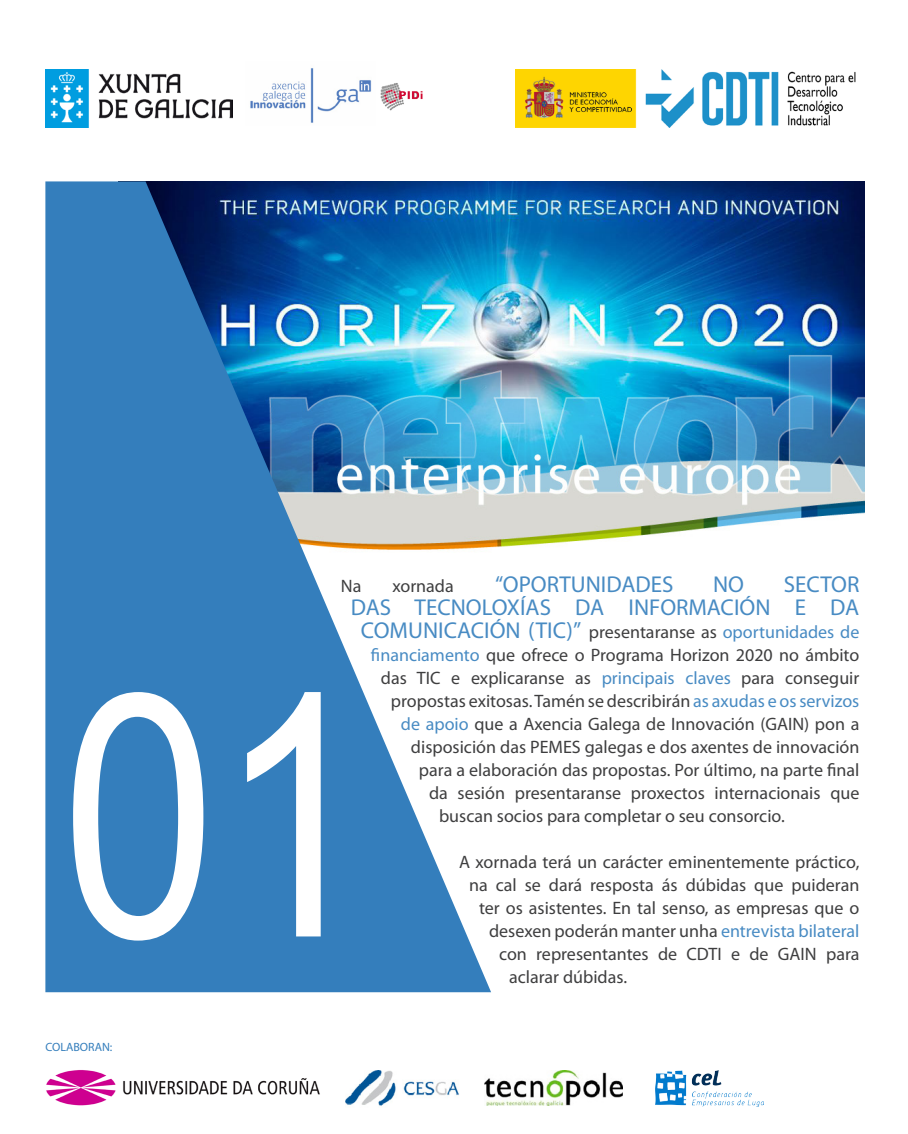
<style>
.page{position:relative;width:908px;height:1134px;background:#fff}
.page>*{position:absolute;margin:0;border:0;box-sizing:border-box;transform-origin:0 0}
.t1{font:340px "Arial Narrow";color:#fff}
.t2{font:23px/23px "Myriad Pro";color:#488bc3;text-align:right}
.t3{font:18px/23px "Myriad Pro";color:#3e3e3f;text-align:right}
.t4{font:12px "Myriad Pro";color:#347ebc}
.s1{font-size:18px;color:#3e3e3f}
.s2{font-size:18px}
.s3{color:#488bc3}
</style>
<div class="page">
<img style="left:345px;top:1070px;width:114px;height:36px">
<img style="left:484px;top:1070px;width:138px;height:35px">
<img style="left:46px;top:1070px;width:274px;height:35px">
<img style="left:250px;top:68px;width:122px;height:55px">
<img style="left:380px;top:83px;width:43px;height:28px">
<img style="left:45px;top:69px;width:187px;height:58px">
<img style="left:515px;top:69px;width:341px;height:58px">
<img style="left:655px;top:1071px;width:108px;height:36px">
<img style="left:491px;top:181px;width:372px;height:367px">
<svg style="left:45px;top:181px;width:446px;height:811px;fill:#347ebc"></svg>
<p class="t1" style="left:62px;top:567px;width:312px">01</p>
<p class="t3" style="left:341px;top:574px;width:22px">Na</p>
<p class="t3" style="left:392px;top:574px;width:63px">xornada</p>
<p class="t2" style="left:495px;top:572px;width:180px">“OPORTUNIDADES</p>
<p class="t2" style="left:712px;top:572px;width:32px">NO</p>
<p class="t2" style="left:351px;top:572px;width:510px">SECTOR<br>DAS TECNOLOXÍAS DA INFORMACIÓN E DA<br>COMUNICACIÓN (TIC)” <span class="s1">presentaranse as</span> <span class="s2">oportunidades de</span></p>
<p class="t3" style="left:371px;top:643px;width:489px"><span class="s3">financiamento</span> que ofrece o Programa Horizon 2020 no ámbito</p>
<p class="t3" style="left:381px;top:666px;width:480px">das TIC e explicaranse as <span class="s3">principais claves</span> para conseguir</p>
<p class="t3" style="left:391px;top:689px;width:469px">propostas exitosas. Tamén se describirán <span class="s3">as axudas e os servizos</span></p>
<p class="t3" style="left:401px;top:712px;width:460px"><span class="s3">de apoio</span> que a Axencia Galega de Innovación (GAIN) pon a</p>
<p class="t3" style="left:411px;top:735px;width:450px">disposición das PEMES galegas e dos axentes de innovación</p>
<p class="t3" style="left:419px;top:758px;width:442px">para a elaboración das propostas. Por último, na parte final</p>
<p class="t3" style="left:429px;top:781px;width:432px">da sesión presentaranse proxectos internacionais que</p>
<p class="t3" style="left:439px;top:804px;width:347px">buscan socios para completar o seu consorcio.</p>
<p class="t3" style="left:459px;top:850px;width:402px">A xornada terá un carácter eminentemente práctico, na cal se dará resposta ás dúbidas que puideran ter os asistentes. En tal senso, as empresas que o desexen poderán manter unha <span class="s3">entrevista bilateral </span>con representantes de CDTI e de GAIN para</p>
<p class="t3" style="left:509px;top:965px;width:119px">aclarar dúbidas.</p>
<p class="t4" style="left:45px;top:1039px;width:68px">COLABORAN:</p>
</div>
